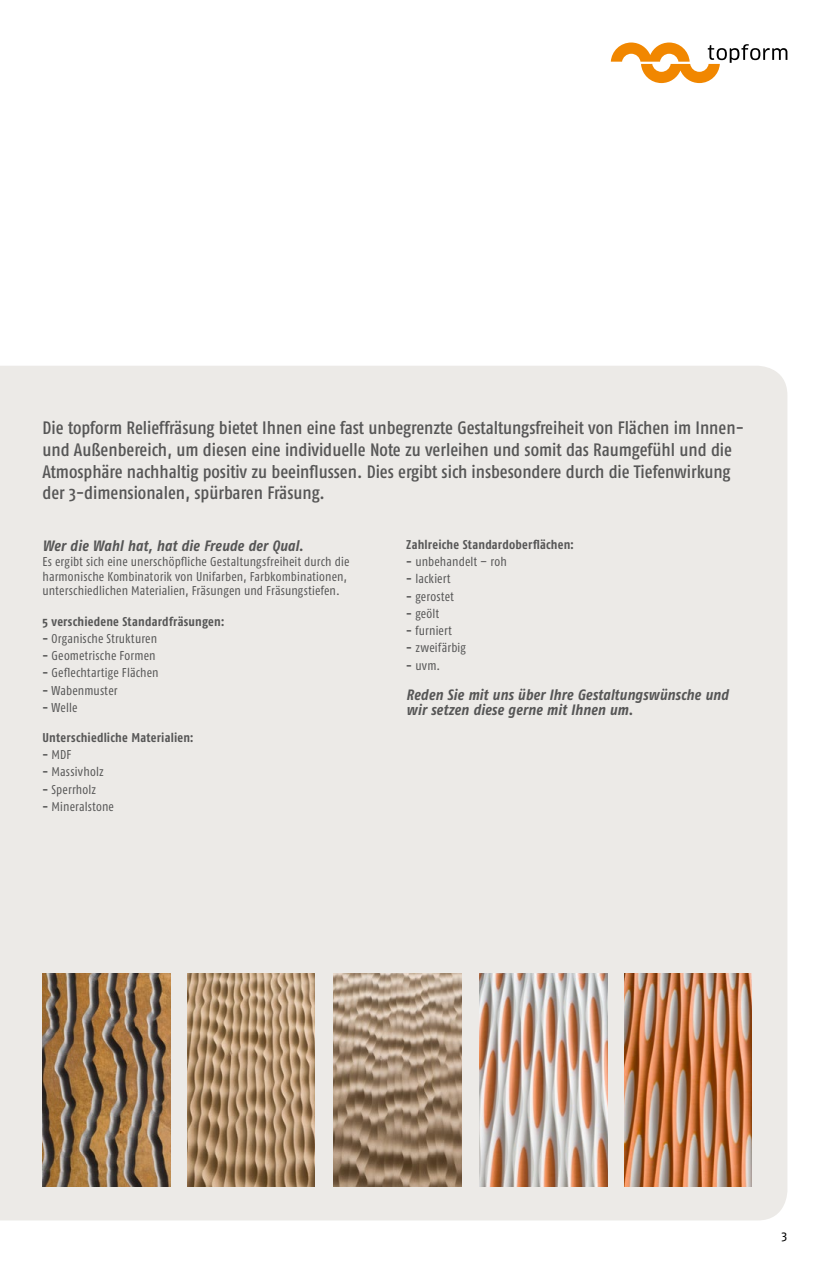
<style>
.page{position:relative;width:830px;height:1263px;background:#fff}
.page>*{position:absolute;margin:0;border:0;box-sizing:border-box;transform-origin:0 0}
.t1{font:18px/21.6px "Fago Co Med";color:#565656}
.t2{font:italic 700 15px/15px "Fago Co";letter-spacing:.005em;color:#565656}
.t3{font:12.75px/15px "Fago Co";letter-spacing:.01em;color:#565656}
.t4{font:700 12.75px "Fago Co";letter-spacing:.015em;color:#565656}
.t5{font:12.75px "Fago No Regular LF";color:#000}
.s1{font-weight:700}
</style>
<div class="page">
<svg style="left:610px;top:43px;width:177px;height:40px"></svg>
<div style="left:0;top:366px;width:787px;height:854px;background:#eceae7"></div>
<img style="left:43px;top:974px;width:127px;height:212px">
<img style="left:334px;top:974px;width:127px;height:212px">
<img style="left:479px;top:974px;width:128px;height:212px">
<img style="left:624px;top:974px;width:127px;height:212px">
<img style="left:187px;top:974px;width:128px;height:212px">
<p class="t1" style="left:43px;top:417px;width:702px">Die topform Relieffräsung bietet Ihnen eine fast unbegrenzte Gestaltungsfreiheit von Flächen im Innen&shy;und Außenbereich, um diesen eine individuelle Note zu verleihen und somit das Raumgefühl und die Atmosphäre nachhaltig positiv zu beeinflussen. Dies ergibt sich insbesondere durch die Tiefenwirkung der 3-dimensionalen, spürbaren Fräsung.</p>
<p class="t2" style="left:43px;top:537px;width:262px">Wer die Wahl hat, hat die Freude der Qual.</p>
<p class="t3" style="left:43px;top:553px;width:308px">Es ergibt sich eine unerschöpfliche Gestaltungsfreiheit durch die harmonische Kombinatorik von Unifarben, Farbkombinationen, unterschiedlichen Materialien, Fräsungen und Fräsungstiefen.</p>
<p class="t4" style="left:43px;top:614px;width:183px">5 verschiedene Standardfräsungen:</p>
<p class="t3" style="left:43px;top:631px;width:116px"><span class="s1">-</span> Organische Strukturen</p>
<p class="t3" style="left:43px;top:648px;width:114px"><span class="s1">-</span> Geometrische Formen</p>
<p class="t3" style="left:43px;top:665px;width:118px"><span class="s1">-</span> Geflechtartige Flächen</p>
<p class="t3" style="left:43px;top:682px;width:76px"><span class="s1">-</span> Wabenmuster</p>
<p class="t3" style="left:43px;top:700px;width:36px"><span class="s1">-</span> Welle</p>
<p class="t4" style="left:43px;top:730px;width:153px">Unterschiedliche Materialien:</p>
<p class="t3" style="left:43px;top:747px;width:30px"><span class="s1">-</span> MDF</p>
<p class="t3" style="left:43px;top:764px;width:63px"><span class="s1">-</span> Massivholz</p>
<p class="t3" style="left:43px;top:781px;width:55px"><span class="s1">-</span> Sperrholz</p>
<p class="t3" style="left:43px;top:799px;width:73px"><span class="s1">-</span> Mineralstone</p>
<p class="t4" style="left:406px;top:537px;width:169px">Zahlreiche Standardoberflächen:</p>
<p class="t3" style="left:406px;top:554px;width:102px"><span class="s1">-</span> unbehandelt – roh</p>
<p class="t3" style="left:406px;top:571px;width:46px"><span class="s1">-</span> lackiert</p>
<p class="t3" style="left:406px;top:588px;width:49px"><span class="s1">-</span> gerostet</p>
<p class="t3" style="left:406px;top:606px;width:34px"><span class="s1">-</span> geölt</p>
<p class="t3" style="left:406px;top:623px;width:47px"><span class="s1">-</span> furniert</p>
<p class="t3" style="left:406px;top:640px;width:61px"><span class="s1">-</span> zweifärbig</p>
<p class="t3" style="left:406px;top:657px;width:35px"><span class="s1">-</span> uvm.</p>
<p class="t2" style="left:406px;top:687px;width:323px">Reden Sie mit uns über Ihre Gestaltungswünsche und wir setzen diese gerne mit Ihnen um.</p>
<p class="t5" style="left:781px;top:1229px;width:7px">3</p>
</div>
